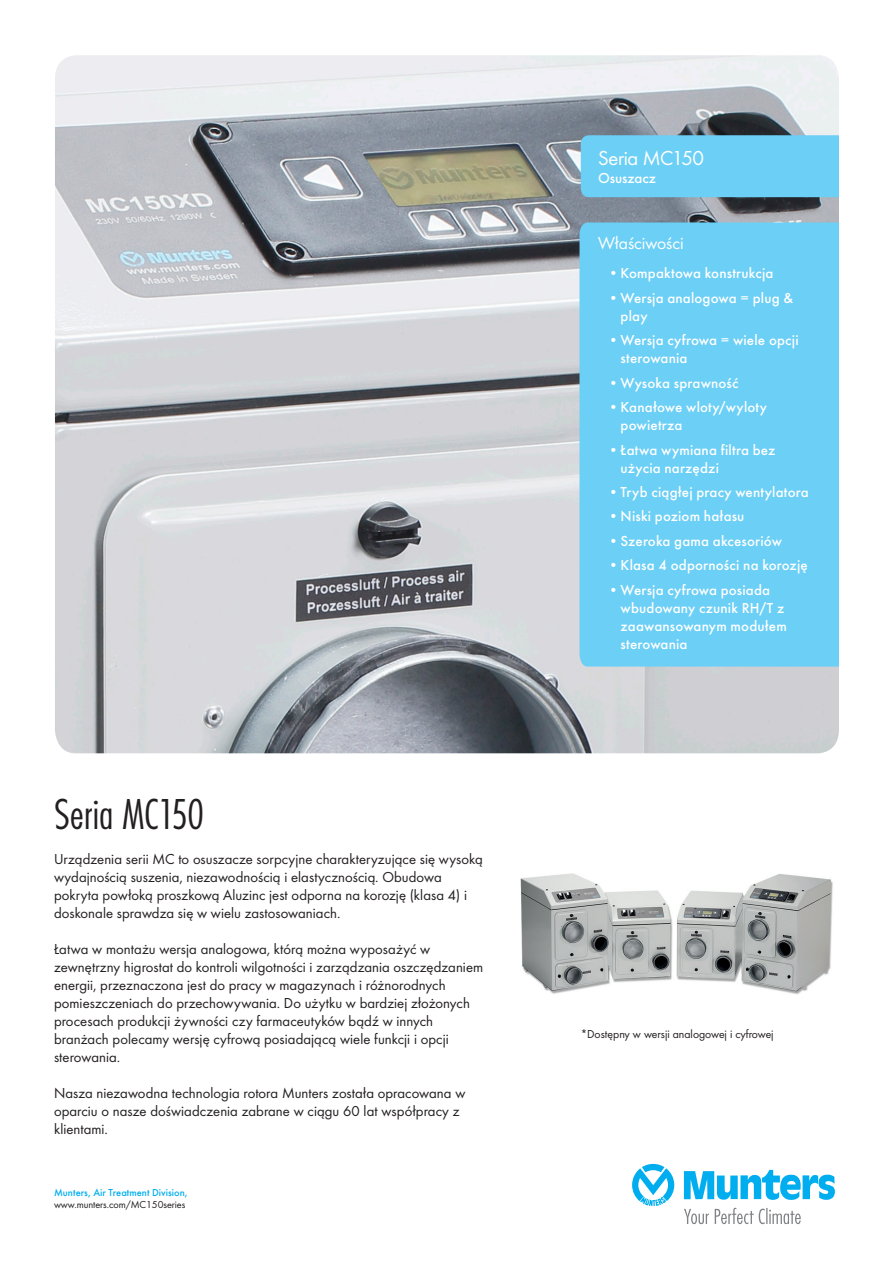
<style>
.page{position:relative;width:893px;height:1263px;background:#fff}
.page>*{position:absolute;margin:0;border:0;box-sizing:border-box;transform-origin:0 0}
.Body_Text_-_Futura_s{font:300 45px "Futura Con";letter-spacing:-.01em;color:#231f20}
.t1{font:21px "Futura Boo";letter-spacing:-.025em;color:#fff}
.t2{font:18px "Futura Boo";color:#fff}
.t3{font:15px/18px "Futura Boo";letter-spacing:.005em;color:#231f20}
.t4{font:500 15px/18px "Futura";letter-spacing:.01em;color:#fff}
.t5{font:500 15px "Futura";letter-spacing:-.01em;color:#fff}
.t6{font:12px "Futura Boo";color:#231f20}
.t7{font:500 10.5px "Futura";color:#00aeef}
.t8{font:10.5px "Futura Boo";letter-spacing:-.005em;color:#231f20}
</style>
<div class="page">
<svg style="left:684px;top:1170px;width:151px;height:30px"></svg>
<svg style="left:632px;top:1164px;width:42px;height:42px"></svg>
<svg style="left:684px;top:1208px;width:117px;height:16px"></svg>
<img style="left:55px;top:55px;width:784px;height:698px">
<div style="left:581px;top:135px;width:258px;height:62px;background:#6bcff6"></div>
<div style="left:579px;top:222px;width:260px;height:444px;background:#6bcff6"></div>
<img style="left:520px;top:873px;width:313px;height:121px">
<p class="Body_Text_-_Futura_s" style="left:54px;top:788px;width:152px">Seria MC150</p>
<p class="t3" style="left:54px;top:850px;width:430px">Urządzenia serii MC to osuszacze sorpcyjne charakteryzujące się wysoką wydajnością suszenia, niezawodnością i elastycznością. Obudowa pokryta powłoką proszkową Aluzinc jest odporna na korozję (klasa 4) i doskonale sprawdza się w wielu zastosowaniach.</p>
<p class="t3" style="left:54px;top:940px;width:431px">Łatwa w montażu wersja analogowa, którą można wyposażyć w zewnętrzny higrostat do kontroli wilgotności i zarządzania oszczędzaniem energii, przeznaczona jest do pracy w magazynach i różnorodnych pomieszczeniach do przechowywania. Do użytku w bardziej złożonych procesach produkcji żywności czy farmaceutyków bądź w innych branżach polecamy wersję cyfrową posiadającą wiele funkcji i opcji sterowania.</p>
<p class="t3" style="left:54px;top:1084px;width:413px">Nasza niezawodna technologia rotora Munters została opracowana w oparciu o nasze doświadczenia zabrane w ciągu 60 lat współpracy z klientami.</p>
<p class="t7" style="left:54px;top:1186px;width:135px">Munters, Air Treatment Division,</p>
<p class="t8" style="left:54px;top:1198px;width:133px">www.munters.com/MC150series</p>
<p class="t1" style="left:598px;top:146px;width:107px">Seria MC150</p>
<p class="t5" style="left:598px;top:169px;width:59px">Osuszacz</p>
<p class="t2" style="left:598px;top:233px;width:87px">Właściwości</p>
<p class="t4" style="left:609px;top:264px;width:166px">•Kompaktowa konstrukcja</p>
<p class="t4" style="left:621px;top:289px;width:174px;text-indent:-12px">•Wersja analogowa = plug &amp; play</p>
<p class="t4" style="left:621px;top:331px;width:180px;text-indent:-12px">•Wersja cyfrowa = wiele opcji sterowania</p>
<p class="t4" style="left:609px;top:374px;width:131px">•Wysoka sprawność</p>
<p class="t4" style="left:621px;top:398px;width:148px;text-indent:-12px">•Kanałowe wloty/wyloty powietrza</p>
<p class="t4" style="left:621px;top:440px;width:156px;text-indent:-12px">•Łatwa wymiana filtra bez użycia narzędzi</p>
<p class="t4" style="left:609px;top:483px;width:202px">•Tryb ciągłej pracy wentylatora</p>
<p class="t4" style="left:609px;top:507px;width:137px">•Niski poziom hałasu</p>
<p class="t4" style="left:609px;top:532px;width:175px">•Szeroka gama akcesoriów</p>
<p class="t4" style="left:609px;top:556px;width:201px">•Klasa 4 odporności na korozję</p>
<p class="t4" style="left:621px;top:581px;width:168px;text-indent:-12px">•Wersja cyfrowa posiada wbudowany czunik RH/T z zaawansowanym modułem sterowania</p>
<p class="t6" style="left:581px;top:1027px;width:194px">*Dostępny w wersji analogowej i cyfrowej</p>
</div>
